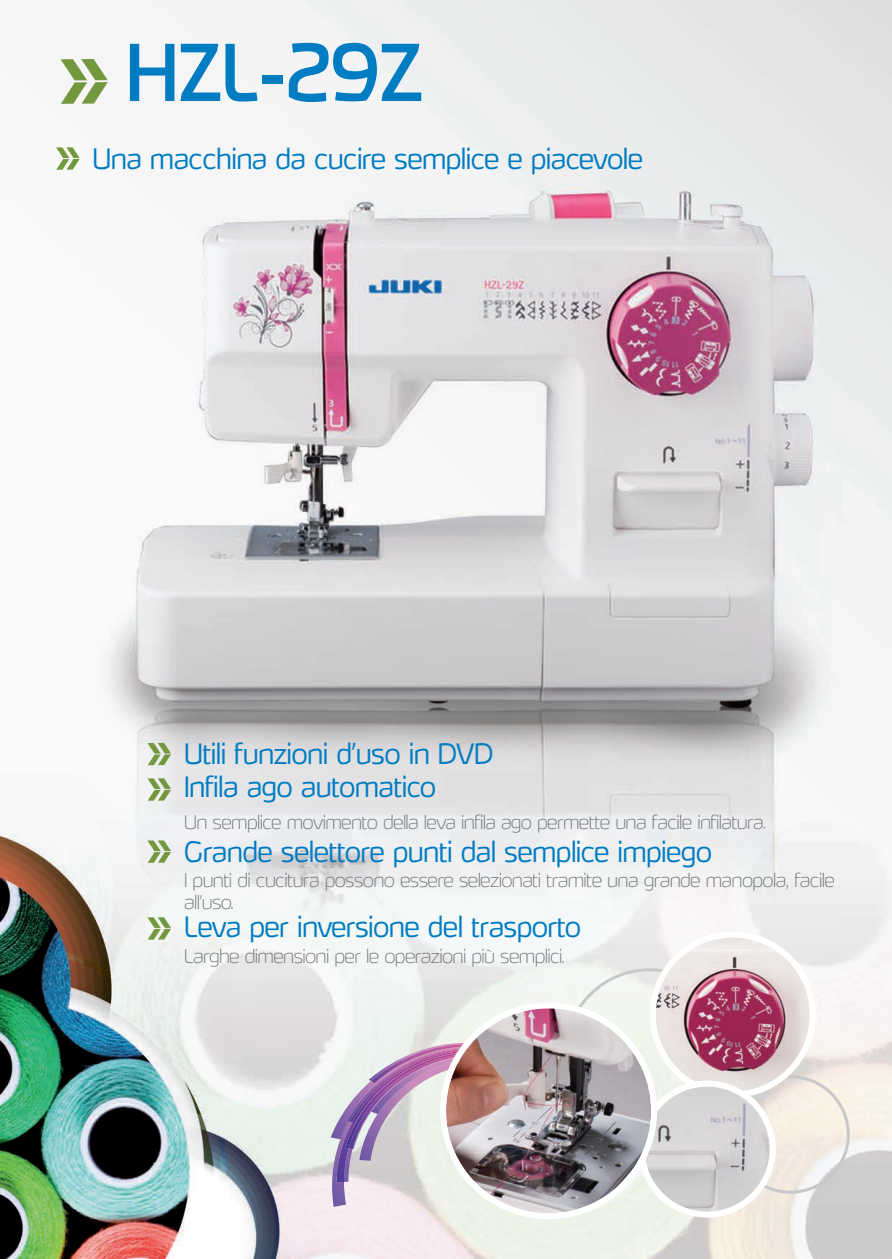
<style>
.page{position:relative;width:892px;height:1259px;background:#fff}
.page>*{position:absolute;margin:0;border:0;box-sizing:border-box;transform-origin:0 0}
.t1{font:75px "Hybrea Rg";color:#007cc2}
.t2{font:27px/32.4px "Hybrea Lt";color:#007cc2}
.t3{font:18px/21.6px "Hybrea Xl";color:#6c6d70}
</style>
<div class="page">
<img style="left:0;top:0;width:891px;height:1258px">
<img style="left:332px;top:1139px;width:20px;height:67px">
<img style="left:336px;top:1139px;width:104px;height:43px">
<img style="left:359px;top:1149px;width:81px;height:11px">
<img style="left:330px;top:1046px;width:38px;height:93px">
<img style="left:340px;top:1121px;width:5px;height:18px">
<img style="left:368px;top:1042px;width:72px;height:6px">
<img style="left:370px;top:1044px;width:70px;height:4px">
<img style="left:348px;top:1121px;width:92px;height:28px">
<img style="left:348px;top:1048px;width:92px;height:73px">
<img style="left:371px;top:1055px;width:69px;height:59px">
<img style="left:377px;top:1058px;width:63px;height:56px">
<svg style="left:147px;top:743px;width:24px;height:22px"></svg>
<svg style="left:147px;top:778px;width:24px;height:22px"></svg>
<svg style="left:147px;top:840px;width:24px;height:22px"></svg>
<svg style="left:147px;top:917px;width:24px;height:22px"></svg>
<svg style="left:60px;top:59px;width:48px;height:45px"></svg>
<svg style="left:564px;top:931px;width:285px;height:286px"></svg>
<img style="left:440px;top:1002px;width:216px;height:217px">
<svg style="left:56px;top:147px;width:24px;height:23px"></svg>
<h1 class="t1" style="left:126px;top:42px;width:298px">HZL-29Z</h1>
<h2 class="t2" style="left:93px;top:145px;width:551px">Una macchina da cucire semplice e piacevole</h2>
<h2 class="t2" style="left:184px;top:740px;width:310px">Utili funzioni d’uso in DVD<br>Infila ago automatico</h2>
<p class="t3" style="left:184px;top:813px;width:582px">Un semplice movimento della leva infila ago permette una facile infilatura.</p>
<h2 class="t2" style="left:184px;top:837px;width:528px">Grande selettore punti dal semplice impiego</h2>
<p class="t3" style="left:184px;top:870px;width:651px">I punti di cucitura possono essere selezionati tramite una grande manopola, facile all’uso.</p>
<h2 class="t2" style="left:184px;top:913px;width:397px">Leva per inversione del trasporto</h2>
<p class="t3" style="left:184px;top:946px;width:381px">Larghe dimensioni per le operazioni più semplici.</p>
</div>
